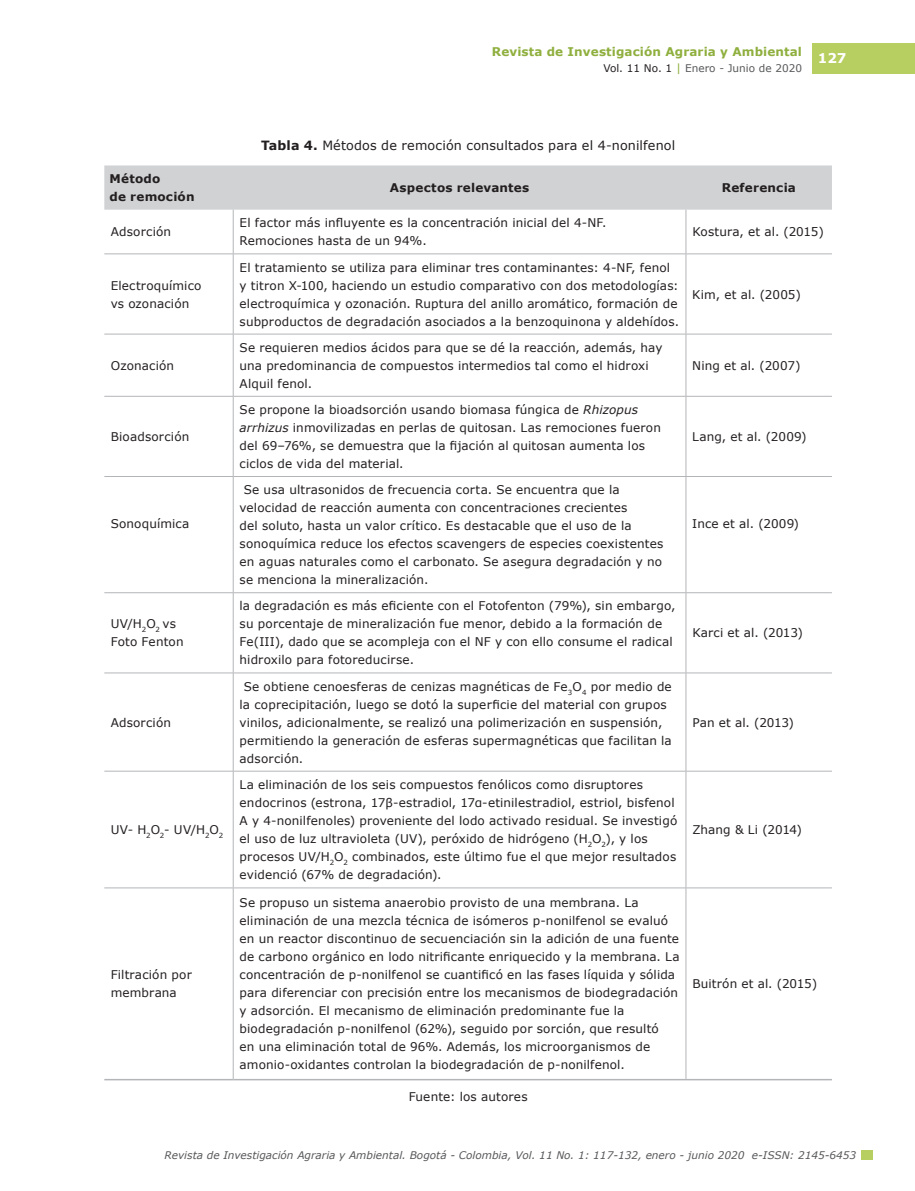
<style>
.page{position:relative;width:915px;height:1191px;background:#fff}
.page>*{position:absolute;margin:0;border:0;box-sizing:border-box;transform-origin:0 0}
.t1{font:700 13.5px "Verdana";color:#fff}
.t2{font:12.75px "Verdana";color:#231f20}
.t3{font:12px/18px "Verdana";letter-spacing:.01em;color:#231f20}
.t4{font:700 12px/18px "Verdana";color:#231f20}
.t5{font:700 12px "Verdana";letter-spacing:.01em;color:#8faf3e}
.t6{font:italic 10.5px "Verdana";color:#57585a}
.t7{font:10.5px "Verdana";color:#57585a}
.s1{color:#231f20}
.s2{font-size:11.25px;color:#8faf3e}
.s3{font-weight:700}
.s4{font-style:italic}
</style>
<div class="page">
<div style="left:104px;top:165px;width:727px;height:45px;background:#d1d2d4"></div>
<hr style="left:233px;top:210px;width:1px;height:43px;background:#b4b5b8">
<hr style="left:685px;top:210px;width:1px;height:43px;background:#b4b5b8">
<hr style="left:104px;top:253px;width:129px;height:1px;background:#b4b5b8">
<hr style="left:233px;top:253px;width:452px;height:1px;background:#b4b5b8">
<hr style="left:233px;top:254px;width:1px;height:80px;background:#b4b5b8">
<hr style="left:685px;top:253px;width:146px;height:1px;background:#b4b5b8">
<hr style="left:685px;top:254px;width:1px;height:80px;background:#b4b5b8">
<hr style="left:104px;top:334px;width:129px;height:1px;background:#b4b5b8">
<hr style="left:104px;top:1079px;width:129px;height:1px;background:#b4b5b8">
<hr style="left:233px;top:1079px;width:452px;height:1px;background:#b4b5b8">
<hr style="left:685px;top:1079px;width:146px;height:1px;background:#b4b5b8">
<hr style="left:233px;top:334px;width:452px;height:1px;background:#b4b5b8">
<hr style="left:233px;top:334px;width:1px;height:62px;background:#b4b5b8">
<hr style="left:685px;top:334px;width:146px;height:1px;background:#b4b5b8">
<hr style="left:685px;top:334px;width:1px;height:62px;background:#b4b5b8">
<hr style="left:104px;top:396px;width:129px;height:1px;background:#b4b5b8">
<hr style="left:233px;top:396px;width:452px;height:1px;background:#b4b5b8">
<hr style="left:233px;top:396px;width:1px;height:80px;background:#b4b5b8">
<hr style="left:685px;top:396px;width:146px;height:1px;background:#b4b5b8">
<hr style="left:685px;top:396px;width:1px;height:80px;background:#b4b5b8">
<hr style="left:104px;top:476px;width:129px;height:1px;background:#b4b5b8">
<hr style="left:233px;top:476px;width:452px;height:1px;background:#b4b5b8">
<hr style="left:233px;top:477px;width:1px;height:115px;background:#b4b5b8">
<hr style="left:685px;top:476px;width:146px;height:1px;background:#b4b5b8">
<hr style="left:685px;top:477px;width:1px;height:115px;background:#b4b5b8">
<hr style="left:104px;top:592px;width:129px;height:1px;background:#b4b5b8">
<hr style="left:233px;top:592px;width:452px;height:1px;background:#b4b5b8">
<hr style="left:233px;top:593px;width:1px;height:79px;background:#b4b5b8">
<hr style="left:685px;top:592px;width:146px;height:1px;background:#b4b5b8">
<hr style="left:685px;top:593px;width:1px;height:79px;background:#b4b5b8">
<hr style="left:104px;top:672px;width:129px;height:1px;background:#b4b5b8">
<hr style="left:233px;top:672px;width:452px;height:1px;background:#b4b5b8">
<hr style="left:233px;top:673px;width:1px;height:98px;background:#b4b5b8">
<hr style="left:685px;top:672px;width:146px;height:1px;background:#b4b5b8">
<hr style="left:685px;top:673px;width:1px;height:98px;background:#b4b5b8">
<hr style="left:104px;top:771px;width:129px;height:1px;background:#b4b5b8">
<hr style="left:233px;top:771px;width:452px;height:1px;background:#b4b5b8">
<hr style="left:233px;top:771px;width:1px;height:116px;background:#b4b5b8">
<hr style="left:685px;top:771px;width:146px;height:1px;background:#b4b5b8">
<hr style="left:685px;top:771px;width:1px;height:116px;background:#b4b5b8">
<hr style="left:104px;top:887px;width:129px;height:1px;background:#b4b5b8">
<hr style="left:233px;top:887px;width:452px;height:1px;background:#b4b5b8">
<hr style="left:233px;top:888px;width:1px;height:191px;background:#b4b5b8">
<hr style="left:685px;top:887px;width:146px;height:1px;background:#b4b5b8">
<hr style="left:685px;top:888px;width:1px;height:191px;background:#b4b5b8">
<div style="left:811px;top:43px;width:103px;height:31px;background:#b7cf60"></div>
<div style="left:861px;top:1150px;width:11px;height:9px;background:#b7cf60"></div>
<p class="t5" style="left:491px;top:44px;width:311px">Revista de Investigación Agraria y Ambiental</p>
<p class="t7" style="left:603px;top:62px;width:200px"><span class="s1">Vol. 11 No. 1</span> <span class="s2">|</span> Enero - Junio de 2020</p>
<p class="t1" style="left:817px;top:50px;width:30px">127</p>
<p class="t2" style="left:261px;top:137px;width:415px"><span class="s3">Tabla 4.</span> Métodos de remoción consultados para el 4-nonilfenol</p>
<p class="t4" style="left:109px;top:170px;width:86px">M étodo<br>de remoción</p>
<p class="t4" style="left:389px;top:179px;width:141px">Aspectos relevantes</p>
<p class="t4" style="left:721px;top:179px;width:75px">Referencia</p>
<p class="t3" style="left:111px;top:223px;width:62px">Adsorción</p>
<p class="t3" style="left:239px;top:214px;width:368px">El factor más influyente es la concentración inicial del 4-NF.<br>Remociones hasta de un 94%.</p>
<p class="t3" style="left:692px;top:223px;width:133px">Kostura, et al. (2015)</p>
<p class="t3" style="left:111px;top:276px;width:92px">Electroquímico vs ozonación</p>
<p class="t3" style="left:239px;top:258px;width:441px">El tratamiento se utiliza para eliminar tres contaminantes: 4-NF, fenol y titron X-100, haciendo un estudio comparativo con dos metodologías: electroquímica y ozonación. Ruptura del anillo aromático, formación de subproductos de degradación asociados a la benzoquinona y aldehídos.</p>
<p class="t3" style="left:692px;top:285px;width:110px">Kim, et al. (2005)</p>
<p class="t3" style="left:111px;top:356px;width:65px">Ozonación</p>
<p class="t3" style="left:239px;top:338px;width:424px">Se requieren medios ácidos para que se dé la reacción, además, hay una predominancia de compuestos intermedios tal como el hidroxi<br>Alquil fenol.</p>
<p class="t3" style="left:692px;top:356px;width:110px">N ing et al. (2007)</p>
<p class="t3" style="left:111px;top:428px;width:80px">Bioadsorción</p>
<p class="t3" style="left:239px;top:401px;width:423px">Se propone la bioadsorción usando biomasa fúngica de <span class="s4">Rhizopus arrhizus</span> inmovilizadas en perlas de quitosan. Las remociones fueron del 69–76%, se demuestra que la fijación al quitosan aumenta los ciclos de vida del material.</p>
<p class="t3" style="left:692px;top:428px;width:116px">Lang, et al. (2009)</p>
<p class="t3" style="left:111px;top:515px;width:80px">Sonoquímica</p>
<p class="t3" style="left:239px;top:481px;width:425px;text-indent:4px">Se usa ultrasonidos de frecuencia corta. Se encuentra que la velocidad de reacción aumenta con concentraciones crecientes<br>del soluto, hasta un valor crítico. Es destacable que el uso de la sonoquímica reduce los efectos scavengers de especies coexistentes en aguas naturales como el carbonato. Se asegura degradación y no se menciona la mineralización.</p>
<p class="t3" style="left:692px;top:515px;width:108px">Ince et al. (2009)</p>
<p class="t3" style="left:111px;top:615px;width:74px">UV/H <sub>2</sub>O<sub>2</sub> vs<br>Foto Fenton</p>
<p class="t3" style="left:239px;top:597px;width:437px">la degradación es más eficiente con el Fotofenton (79%), sin embargo, su porcentaje de mineralización fue menor, debido a la formación de Fe(III), dado que se acompleja con el NF y con ello consume el radical hidroxilo para fotoreducirse.</p>
<p class="t3" style="left:692px;top:624px;width:112px">Karci et al. (2013)</p>
<p class="t3" style="left:111px;top:713px;width:62px">Adsorción</p>
<p class="t3" style="left:239px;top:677px;width:433px;text-indent:4px">Se obtiene cenoesferas de cenizas magnéticas de Fe<sub>3</sub>O <sub>4</sub> por medio de la coprecipitación, luego se dotó la superficie del material con grupos vinilos, adicionalmente, se realizó una polimerización en suspensión, permitiendo la generación de esferas supermagnéticas que facilitan la adsorción.</p>
<p class="t3" style="left:692px;top:713px;width:103px">Pan et al. (2013)</p>
<p class="t3" style="left:111px;top:821px;width:114px">UV- H <sub>2</sub>O<sub>2</sub>- UV/H <sub>2</sub>O<sub>2</sub></p>
<p class="t3" style="left:239px;top:776px;width:439px">La eliminación de los seis compuestos fenólicos como disruptores endocrinos (estrona, 17β-estradiol, 17α-etinilestradiol, estriol, bisfenol A y 4-nonilfenoles) proveniente del lodo activado residual. Se investigó el uso de luz ultravioleta (UV), peróxido de hidrógeno (H <sub>2</sub>O<sub>2</sub>), y los procesos UV/H <sub>2</sub>O<sub>2</sub> combinados, este último fue el que mejor resultados evidenció (67% de degradación).</p>
<p class="t3" style="left:692px;top:821px;width:111px">Zhang &amp; Li (2014)</p>
<p class="t3" style="left:111px;top:966px;width:83px">Filtración por membrana</p>
<p class="t3" style="left:239px;top:894px;width:441px">Se propuso un sistema anaerobio provisto de una membrana. La eliminación de una mezcla técnica de isómeros p-nonilfenol se evaluó en un reactor discontinuo de secuenciación sin la adición de una fuente de carbono orgánico en lodo nitrificante enriquecido y la membrana. La concentración de p-nonilfenol se cuantificó en las fases líquida y sólida para diferenciar con precisión entre los mecanismos de biodegradación y adsorción. El mecanismo de eliminación predominante fue la biodegradación p-nonilfenol (62%), seguido por sorción, que resultó<br>en una eliminación total de 96%. Además, los microorganismos de amonio-oxidantes controlan la biodegradación de p-nonilfenol.</p>
<p class="t3" style="left:692px;top:975px;width:126px">Buitrón et al. (2015)</p>
<p class="t3" style="left:408px;top:1088px;width:120px">Fuente: los autores</p>
<p class="t6" style="left:164px;top:1148px;width:693px">Revista de Investigación Agraria y Ambiental. Bogotá - Colombia, Vol. 11 No. 1: 117-132, enero - junio 2020 e-ISSN: 2145-6453</p>
</div>
